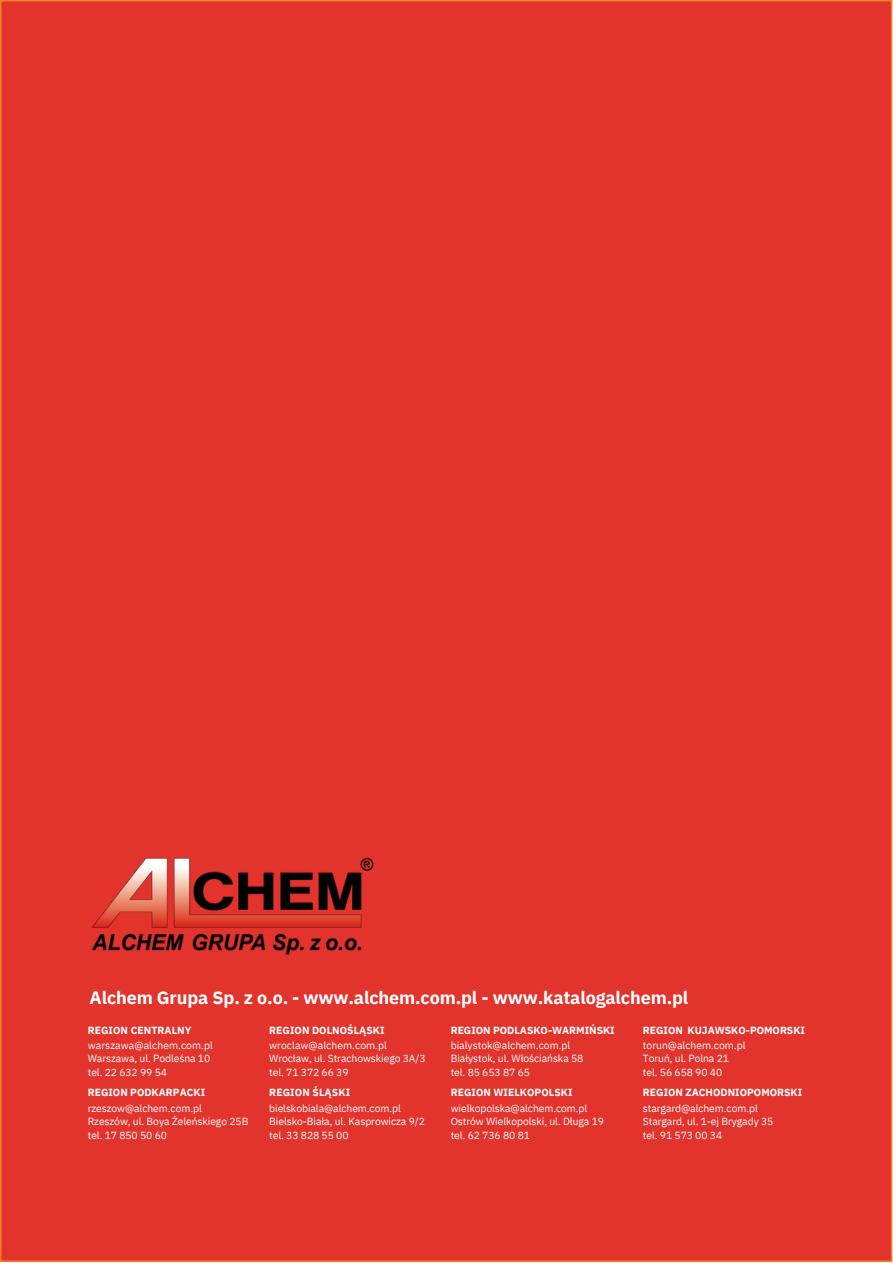
<style>
.page{position:relative;width:893px;height:1264px;background:#fff}
.page>*{position:absolute;margin:0;border:0;box-sizing:border-box;transform-origin:0 0}
.t1{font:700 18px "IBM Plex Sans";letter-spacing:-.005em;color:#fff}
.t2{font:10.35px/13.5px "IBM Plex Sans";letter-spacing:-.01em;color:#fff}
.t3{font:700 10.35px "IBM Plex Sans";color:#fff}
</style>
<div class="page">
<div style="left:0;top:0;width:892px;height:1261px;background:#e2332c"></div>
<img style="left:85px;top:849px;width:297px;height:111px">
<h1 class="t1" style="left:89px;top:985px;width:600px">Alchem Grupa Sp. z o.o. - www.alchem.com.pl - www.katalogalchem.pl</h1>
<p class="t3" style="left:88px;top:1023px;width:105px">REGION CENTRALNY</p>
<p class="t2" style="left:88px;top:1038px;width:127px">warszawa@alchem.com.pl<br>Warszawa, ul. Podleśna 10 tel. 22 632 99 54</p>
<p class="t3" style="left:88px;top:1085px;width:119px">REGION PODKARPACKI</p>
<p class="t2" style="left:88px;top:1101px;width:162px">rzeszow@alchem.com.pl<br>Rzeszów, ul. Boya Żeleńskiego 25B tel. 17 850 50 60</p>
<p class="t3" style="left:269px;top:1023px;width:117px">REGION DOLNOŚLĄSKI</p>
<p class="t2" style="left:269px;top:1038px;width:158px">wroclaw@alchem.com.pl<br>Wrocław, ul. Strachowskiego 3A/3 tel. 71 372 66 39</p>
<p class="t3" style="left:269px;top:1085px;width:82px">REGION ŚLĄSKI</p>
<p class="t2" style="left:269px;top:1101px;width:157px">bielskobiala@alchem.com.pl<br>Bielsko-Biała, ul. Kasprowicza 9/2 tel. 33 828 55 00</p>
<p class="t3" style="left:450px;top:1023px;width:165px">REGION PODLASKO-WARMIŃSKI</p>
<p class="t2" style="left:450px;top:1038px;width:134px">bialystok@alchem.com.pl<br>Białystok, ul. Włościańska 58 tel. 85 653 87 65</p>
<p class="t3" style="left:450px;top:1085px;width:123px">REGION WIELKOPOLSKI</p>
<p class="t2" style="left:450px;top:1101px;width:155px">wielkopolska@alchem.com.pl<br>Ostrów Wielkopolski, ul. Długa 19 tel. 62 736 80 81</p>
<p class="t3" style="left:643px;top:1023px;width:164px">REGION KUJAWSKO-POMORSKI</p>
<p class="t2" style="left:643px;top:1038px;width:104px">torun@alchem.com.pl<br>Toruń, ul. Polna 21 tel. 56 658 90 40</p>
<p class="t3" style="left:643px;top:1085px;width:161px">REGION ZACHODNIOPOMORSKI</p>
<p class="t2" style="left:643px;top:1101px;width:132px">stargard@alchem.com.pl<br>Stargard, ul. 1-ej Brygady 35 tel. 91 573 00 34</p>
</div>
